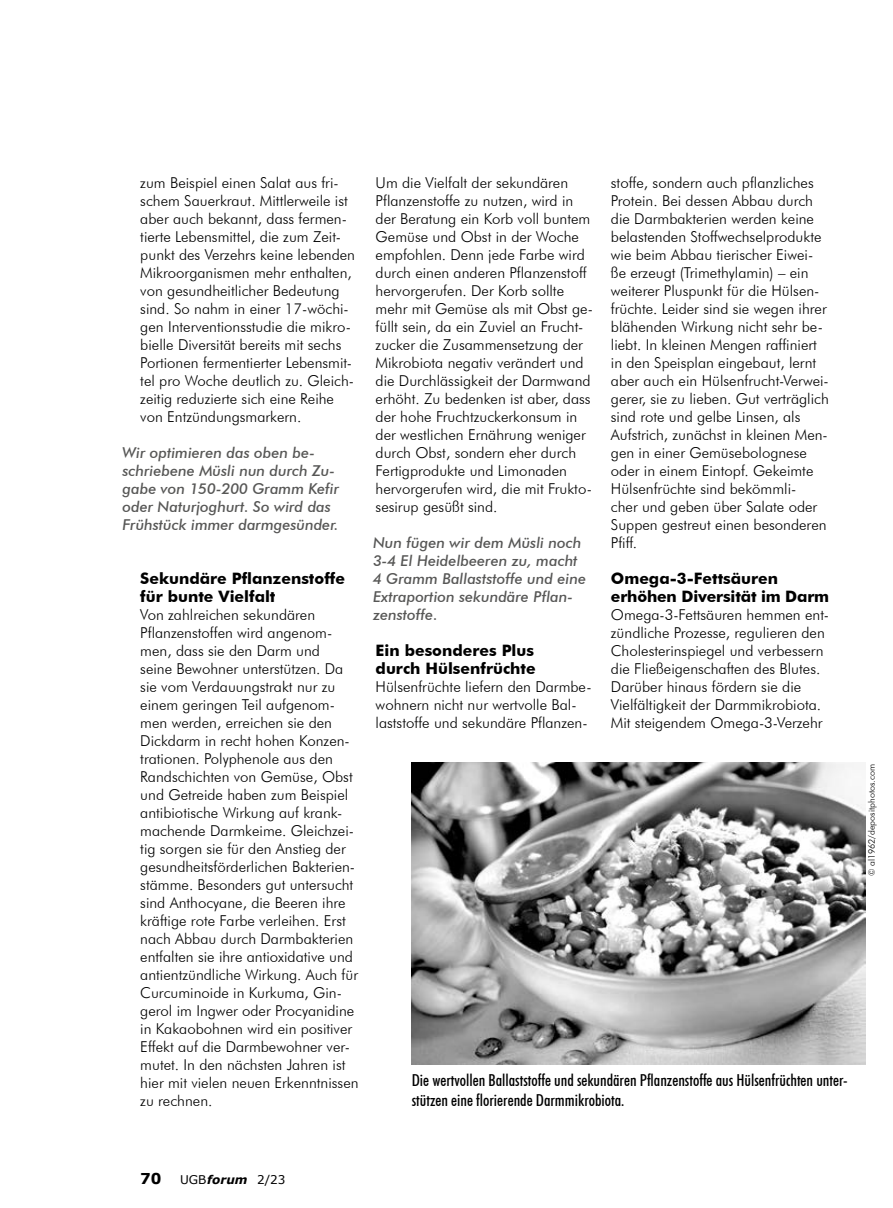
<style>
.page{position:relative;width:893px;height:1208px;background:#fff}
.page>*{position:absolute;margin:0;border:0;box-sizing:border-box;transform-origin:0 0}
.t1{font:500 condensed 16.5px/19.8px "Futura BT";color:#000}
.t2{font:700 15.75px/18px "Futura BT";color:#000}
.t3{font:300 15px/18px "Futura BT";color:#000}
.t4{font:italic 500 15px/18px "Futura BT";color:#575756}
.t5{font:12px "Verdana";color:#000}
.t6{font:300 9px "Futura BT";color:#000}
.s1{font-weight:700;font-size:15px}
.s2{font-weight:700;font-style:italic}
</style>
<div class="page">
<img style="left:412px;top:763px;width:453px;height:301px">
<p class="t3" style="left:140px;top:173px;width:216px">zum Beispiel einen Salat aus fri&shy;schem Sauerkraut. Mittlerweile ist aber auch bekannt, dass fermen&shy;tierte Lebensmittel, die zum Zeit&shy;punkt des Verzehrs keine lebenden Mikroorganismen mehr enthalten, von gesundheitlicher Bedeutung sind. So nahm in einer 17-wöchi&shy;gen Interventionsstudie die mikro&shy;bielle Diversität bereits mit sechs Portionen fermentierter Lebensmit&shy;tel pro Woche deutlich zu. Gleich&shy;zeitig reduzierte sich eine Reihe von Entzündungsmarkern.</p>
<p class="t4" style="left:123px;top:443px;width:218px">Wir optimieren das oben be&shy;schriebene Müsli nun durch Zu&shy;gabe von 150-200 Gramm Kefir oder Naturjoghurt. So wird das<br>Frühstück immer darmgesünder.</p>
<p class="t2" style="left:140px;top:569px;width:206px">Sekundäre Pflanzenstoffe für bunte Vielfalt</p>
<p class="t3" style="left:140px;top:605px;width:220px">Von zahlreichen sekundären<br>Pflanzenstoffen wird angenom&shy;men, dass sie den Darm und<br>seine Bewohner unterstützen. Da sie vom Verdauungstrakt nur zu einem geringen Teil aufgenom&shy;men werden, erreichen sie den<br>Dickdarm in recht hohen Konzen&shy;trationen. Polyphenole aus den<br>Randschichten von Gemüse, Obst und Getreide haben zum Beispiel antibiotische Wirkung auf krank&shy;machende Darmkeime. Gleichzei&shy;tig sorgen sie für den Anstieg der gesundheitsförderlichen Bakterien&shy;stämme. Besonders gut untersucht sind Anthocyane, die Beeren ihre kräftige rote Farbe verleihen. Erst nach Abbau durch Darmbakterien entfalten sie ihre antioxidative und antientzündliche Wirkung. Auch für<br>Curcuminoide in Kurkuma, Gin&shy;gerol im Ingwer oder Procyanidine in Kakaobohnen wird ein positiver<br>Effekt auf die Darmbewohner ver&shy;mutet. In den nächsten Jahren ist hier mit vielen neuen Erkenntnissen zu rechnen.</p>
<p class="t3" style="left:376px;top:173px;width:219px">Um die Vielfalt der sekundären<br>Pflanzenstoffe zu nutzen, wird in der Beratung ein Korb voll buntem<br>Gemüse und Obst in der Woche empfohlen. Denn jede Farbe wird durch einen anderen Pflanzenstoff hervorgerufen. Der Korb sollte mehr mit Gemüse als mit Obst ge&shy;füllt sein, da ein Zuviel an Frucht&shy;zucker die Zusammensetzung der<br>Mikrobiota negativ verändert und die Durchlässigkeit der Darmwand erhöht. Zu bedenken ist aber, dass der hohe Fruchtzuckerkonsum in der westlichen Ernährung weniger durch Obst, sondern eher durch<br>Fertigprodukte und Limonaden hervorgerufen wird, die mit Frukto&shy;sesirup gesüßt sind.</p>
<p class="t4" style="left:373px;top:533px;width:215px">Nun fügen wir dem Müsli noch<br>3-4 El Heidelbeeren zu, macht<br>4 Gramm Ballaststoffe und eine<br>Extraportion sekundäre Pflan&shy;zenstoffe.</p>
<p class="t2" style="left:376px;top:641px;width:162px">Ein besonderes Plus durch Hülsenfrüchte</p>
<p class="t3" style="left:376px;top:677px;width:217px">Hülsenfrüchte liefern den Darmbe&shy;wohnern nicht nur wertvolle Bal&shy;laststoffe und sekundäre Pflanzen-</p>
<p class="t3" style="left:611px;top:173px;width:219px">stoffe, sondern auch pflanzliches<br>Protein. Bei dessen Abbau durch die Darmbakterien werden keine belastenden Stoffwechselprodukte wie beim Abbau tierischer Eiwei&shy;ße erzeugt (Trimethylamin) – ein weiterer Pluspunkt für die Hülsen&shy;früchte. Leider sind sie wegen ihrer blähenden Wirkung nicht sehr be&shy;liebt. In kleinen Mengen raffiniert in den Speisplan eingebaut, lernt aber auch ein Hülsenfrucht-Verwei&shy;gerer, sie zu lieben. Gut verträglich sind rote und gelbe Linsen, als<br>Aufstrich, zunächst in kleinen Men&shy;gen in einer Gemüsebolognese oder in einem Eintopf. Gekeimte<br>Hülsenfrüchte sind bekömmli-<br>cher und geben über Salate oder<br>Suppen gestreut einen besonderen<br>Pfiff.</p>
<p class="t2" style="left:611px;top:569px;width:220px">Omega-3-Fettsäuren erhöhen Diversität im Darm</p>
<p class="t3" style="left:611px;top:605px;width:220px">Omega-3-Fettsäuren hemmen ent&shy;zündliche Prozesse, regulieren den Cholesterinspiegel und verbessern die Fließeigenschaften des Blutes.<br>Darüber hinaus fördern sie die Vielfältigkeit der Darmmikrobiota.<br>Mit steigendem Omega-3-Verzehr</p>
<p class="t1" style="left:412px;top:1070px;width:437px">Die wertvollen Ballaststoffe und sekundären Pflanzenstoffe aus Hülsenfrüchten unter&shy;stützen eine florierende Darmmikrobiota.</p>
<p class="t6" style="left:866px;top:876px;width:114px;rotate:-90deg">© al1962/depositphotos.com</p>
<p class="t5" style="left:140px;top:1171px;width:147px"><span class="s1">70</span> UGB<span class="s2">forum</span> 2/23</p>
</div>
